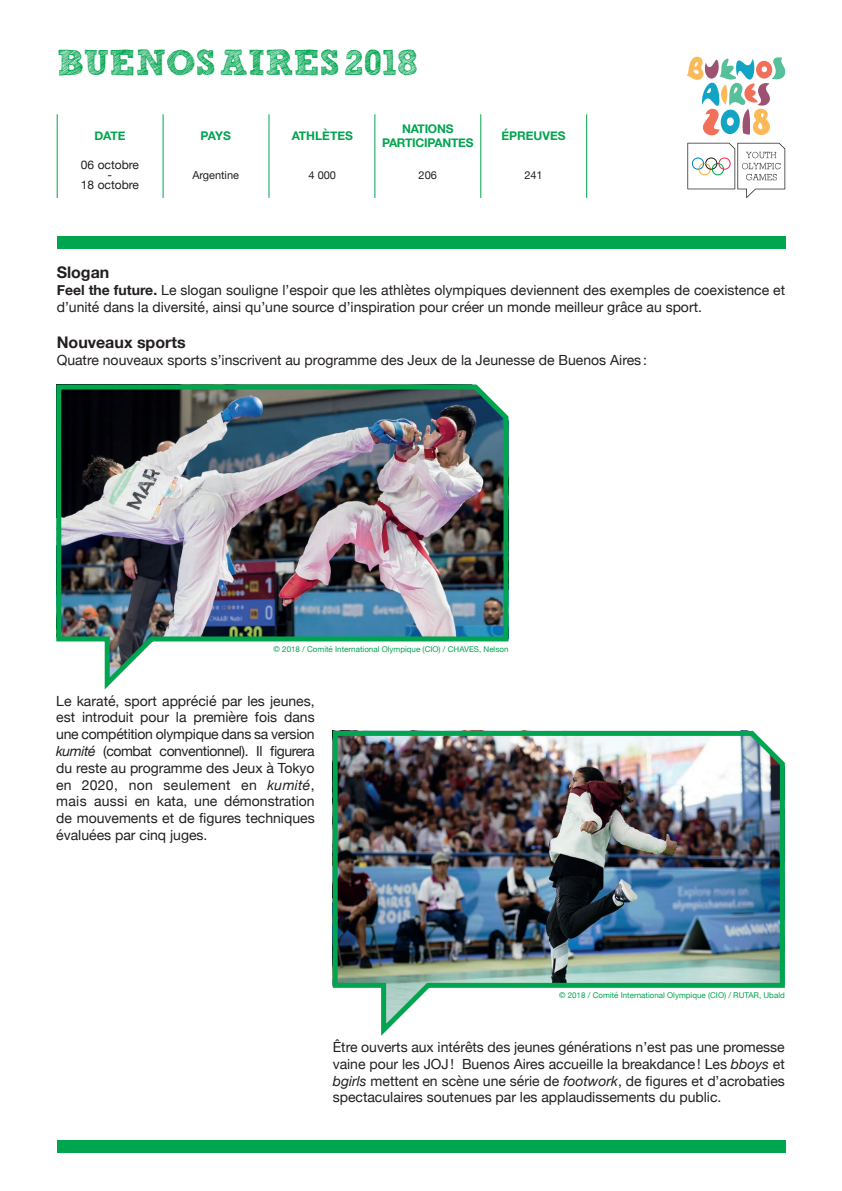
<style>
.page{position:relative;width:842px;height:1191px;background:#fff}
.page>*{position:absolute;margin:0;border:0;box-sizing:border-box;transform-origin:0 0}
.t1{font:700 36px "Sketch Block";color:#00a54f}
.t2{font:700 16px "Helvetica Neue";color:#231f20}
.t3{font:14px/16.8px "Helvetica Neue";color:#231f20;text-align:justify}
.t4{font:700 12px/14.4px "Helvetica Neue";letter-spacing:-.02em;color:#00a54f;text-align:center}
.t5{font:12px/10px "Helvetica Neue";color:#231f20;text-align:center}
.t6{font:700 12px "Helvetica Neue";color:#00a54f}
.t7{font:11px "Helvetica Neue";color:#231f20}
.t8{font:8px "Helvetica Neue";color:#00a54f}
.s1{font-weight:700}
.s2{font-style:italic}
</style>
<div class="page">
<div style="left:57px;top:236px;width:728px;height:12px;background:#00a54f"></div>
<hr style="left:163px;top:114px;width:1px;height:84px;background:#00a54f">
<hr style="left:57px;top:114px;width:1px;height:84px;background:#00a54f">
<hr style="left:586px;top:114px;width:1px;height:84px;background:#00a54f">
<hr style="left:268px;top:114px;width:1px;height:84px;background:#00a54f">
<hr style="left:374px;top:114px;width:1px;height:84px;background:#00a54f">
<hr style="left:480px;top:114px;width:1px;height:84px;background:#00a54f">
<div style="left:57px;top:1140px;width:728px;height:12px;background:#00a54f"></div>
<svg style="left:686px;top:56px;width:99px;height:142px"></svg>
<img style="left:56px;top:384px;width:453px;height:306px">
<img style="left:332px;top:730px;width:453px;height:306px">
<h1 class="t1" style="left:57px;top:40px;width:363px">BUENOS AIRES 2018</h1>
<p class="t4" style="left:94px;top:129px;width:33px">DATE</p>
<p class="t5" style="left:81px;top:161px;width:60px">06 octobre -<br>18 octobre</p>
<p class="t4" style="left:201px;top:129px;width:32px">PAYS</p>
<p class="t7" style="left:192px;top:167px;width:48px">Argentine</p>
<p class="t6" style="left:292px;top:127px;width:63px">ATHLÈTES</p>
<p class="t7" style="left:309px;top:167px;width:29px">4 000</p>
<p class="t4" style="left:382px;top:122px;width:93px">NATIONS<br>PARTICIPANTES</p>
<p class="t6" style="left:501px;top:127px;width:66px">ÉPREUVES</p>
<p class="t7" style="left:419px;top:167px;width:20px">206</p>
<p class="t7" style="left:524px;top:167px;width:20px">241</p>
<p class="t2" style="left:57px;top:260px;width:54px">Slogan</p>
<p class="t3" style="left:57px;top:282px;width:730px"><span class="s1">Feel the future.</span> Le slogan souligne l’espoir que les athlètes olympiques deviennent des exemples de coexistence et d’unité dans la diversité, ainsi qu’une source d’inspiration pour créer un monde meilleur grâce au sport.</p>
<p class="t2" style="left:57px;top:329px;width:130px">Nouveaux sports</p>
<p class="t3" style="left:57px;top:352px;width:592px">Quatre nouveaux sports s’inscrivent au programme des Jeux de la Jeunesse de Buenos Aires:</p>
<p class="t8" style="left:274px;top:643px;width:236px">© 2018 / Comité International Olympique (CIO) / CHAVES, Nelson</p>
<p class="t3" style="left:56px;top:693px;width:260px">Le karaté, sport apprécié par les jeunes, est introduit pour la première fois dans une compétition olympique dans sa version <span class="s2">kumité</span> (combat conventionnel). Il figurera du reste au programme des Jeux à Tokyo en 2020, non seulement en <span class="s2">kumité</span>, mais aussi en kata, une démonstration de mouvements et de figures techniques évaluées par cinq juges.</p>
<p class="t8" style="left:559px;top:989px;width:227px">© 2018 / Comité International Olympique (CIO) / RUTAR, Ubald</p>
<p class="t3" style="left:333px;top:1039px;width:454px">Être ouverts aux intérêts des jeunes générations n’est pas une promesse vaine pour les JOJ! Buenos Aires accueille la breakdance! Les <span class="s2">bboys</span> et <span class="s2">bgirls</span> mettent en scène une série de <span class="s2">footwork</span>, de figures et d’acrobaties spectaculaires soutenues par les applaudissements du public.</p>
</div>
